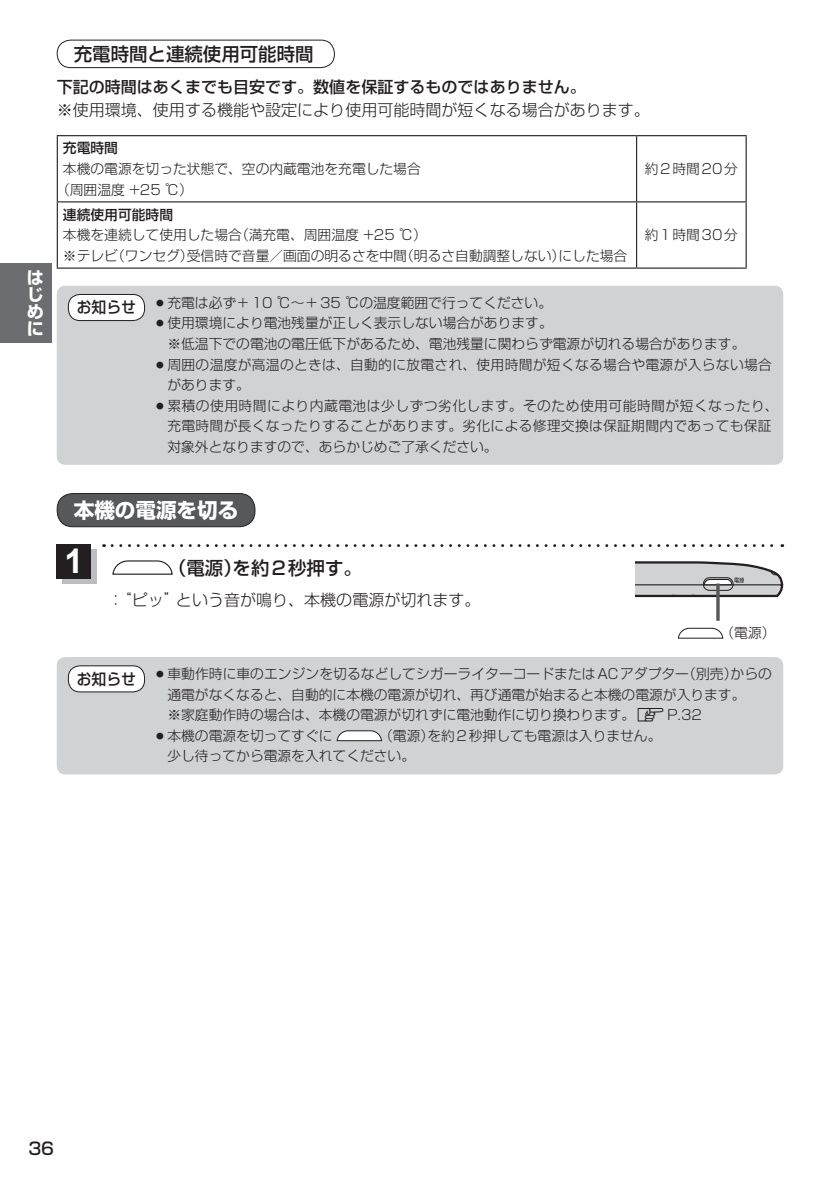
<style>
.page{position:relative;width:840px;height:1191px;background:#fff}
.page>*{position:absolute;margin:0;border:0;box-sizing:border-box;transform-origin:0 0}
.t1{font:20.6px "Shin Go Pro Bold 90 msp RKSJ H";color:#fff}
.t2{font:18.4px "Shin Go Pro Medium 90 msp RKSJ H";color:#231f20}
.t3{font:17px/17px "Shin Go Pro Bold 90 msp RKSJ H";color:#fff;text-align:justify}
.t4{font:17px "Shin Go Pro Medium 90 msp RKSJ H";color:#231f20}
.t5{font:16px "Shin Go Pro Light 90 msp RKSJ H";color:#231f20}
.t6{font:16px "Shin Go Pro Medium 90 msp RKSJ H";color:#231f20}
.t7{font:15.6px "Shin Go Pro Medium 90 msp RKSJ H";color:#231f20;scale:.95 1}
.t8{font:13.8px/20.6px "Shin Go Pro Light 90 msp RKSJ H";color:#231f20}
.t9{font:13.8px/20.6px "Shin Go Pro Light 90 msp RKSJ H";letter-spacing:.02em;color:#231f20}
.t10{font:13.8px/20.6px "Shin Go Pro Light 90 msp RKSJ H";letter-spacing:.025em;color:#231f20}
.t11{font:13.8px "Shin Go Pro Light 90 msp RKSJ H";letter-spacing:.125em;color:#231f20}
.t12{font:13.8px "Shin Go Pro Medium 90 msp RKSJ H";color:#231f20}
.s1{font-family:"MC1";font-size:13.4px}
</style>
<div class="page">
<div style="left:0;top:264px;width:51px;height:79px;background:#6c6d70"></div>
<div style="left:57px;top:40px;width:277px;height:28px;border:1px solid #231f20;border-radius:14px"></div>
<div style="left:57px;top:286px;width:725px;height:179px;background:#d1d2d4;border-radius:9px"></div>
<div style="left:68px;top:294px;width:76px;height:26px;background:#fff;border-radius:12px"></div>
<div style="left:68px;top:294px;width:77px;height:27px;border:1px solid #231f20;border-radius:12px"></div>
<div style="left:57px;top:657px;width:725px;height:117px;background:#d1d2d4;border-radius:9px"></div>
<svg style="left:336px;top:730px;width:46px;height:11px"></svg>
<div style="left:68px;top:666px;width:76px;height:26px;background:#fff;border-radius:12px"></div>
<div style="left:68px;top:665px;width:77px;height:27px;border:1px solid #231f20;border-radius:12px"></div>
<div style="left:57px;top:493px;width:198px;height:34px;background:#57585a;border-radius:16px"></div>
<div style="left:57px;top:493px;width:198px;height:34px;border:1px solid #231f20;border-radius:16px"></div>
<svg style="left:112px;top:560px;width:61px;height:15px"></svg>
<svg style="left:112px;top:544px;width:670px;height:3px"></svg>
<div style="left:62px;top:550px;width:34px;height:34px;background:#bcbdc0"></div>
<div style="left:57px;top:544px;width:34px;height:34px;background:#231f20"></div>
<svg style="left:635px;top:561px;width:147px;height:36px;background:#b4b4b5"></svg>
<svg style="left:715px;top:583px;width:4px;height:38px"></svg>
<svg style="left:677px;top:627px;width:46px;height:12px"></svg>
<hr style="left:57px;top:136px;width:1px;height:65px;background:#231f20">
<hr style="left:635px;top:136px;width:1px;height:65px;background:#231f20">
<hr style="left:745px;top:136px;width:1px;height:65px;background:#231f20">
<hr style="left:57px;top:202px;width:1px;height:65px;background:#231f20">
<hr style="left:636px;top:201px;width:110px;height:1px;background:#231f20">
<hr style="left:745px;top:202px;width:1px;height:65px;background:#231f20">
<hr style="left:636px;top:267px;width:110px;height:2px;background:#231f20">
<hr style="left:57px;top:135px;width:579px;height:1px;background:#231f20">
<hr style="left:636px;top:135px;width:110px;height:1px;background:#231f20">
<hr style="left:57px;top:201px;width:579px;height:1px;background:#231f20">
<hr style="left:635px;top:202px;width:1px;height:65px;background:#231f20">
<hr style="left:57px;top:267px;width:579px;height:2px;background:#231f20">
<h2 class="t2" style="left:74px;top:47px;width:241px">充電時間と連続使用可能時間</h2>
<p class="t6" style="left:57px;top:81px;width:530px">下記の時間はあくまでも目安です。数値を保証するものではありません。</p>
<p class="t5" style="left:57px;top:104px;width:594px">※使用環境、使用する機能や設定により使用可能時間が短くなる場合があります。</p>
<p class="t3" style="left:27px;top:272px;width:18px">はじめに</p>
<p class="t12" style="left:63px;top:143px;width:56px">充電時間</p>
<p class="t8" style="left:56px;top:160px;width:366px;text-indent:7px">本機の電源を切った状態で、空の内蔵電池を充電した場合（周囲温度 +25 ℃）</p>
<p class="t11" style="left:644px;top:164px;width:95px">約2時間20分</p>
<p class="t12" style="left:63px;top:209px;width:111px">連続使用可能時間</p>
<p class="t8" style="left:63px;top:227px;width:565px">本機を連続して使用した場合（満充電、周囲温度 +25 ℃）<br>※ テレビ（ワンセグ）受信時で音量／画面の明るさを中間（明るさ自動調整しない）にした場合</p>
<p class="t11" style="left:644px;top:230px;width:95px">約1時間30分</p>
<p class="t7" style="left:77px;top:302px;width:64px">お知らせ</p>
<p class="t8" style="left:153px;top:294px;width:400px">○充電は必ず＋10 ℃～＋35 ℃の温度範囲で行ってください。</p>
<p class="t8" style="left:167px;top:315px;width:579px;text-indent:-14px">○使用環境により電池残量が正しく表示しない場合があります。<br>※低温下での電池の電圧低下があるため、電池残量に関わらず電源が切れる場合があります。</p>
<p class="t10" style="left:167px;top:356px;width:605px;text-indent:-14px">○周囲の温度が高温のときは、自動的に放電され、使用時間が短くなる場合や電源が入らない場合があります。</p>
<p class="t9" style="left:167px;top:397px;width:612px;text-indent:-14px">○累積の使用時間により内蔵電池は少しずつ劣化します。そのため使用可能時間が短くなったり、充電時間が長くなったりすることがあります。劣化による修理交換は保証期間内であっても保証対象外となりますので、あらかじめご了承ください。</p>
<h1 class="t1" style="left:74px;top:502px;width:166px">本機の電源を切る</h1>
<h2 class="t2" style="left:168px;top:561px;width:195px">（電源）を約2秒押す。</h2>
<p class="t5" style="left:108px;top:594px;width:374px">：“ピッ”という音が鳴り、本機の電源が切れます。</p>
<p class="t8" style="left:720px;top:625px;width:56px">（電源）</p>
<p class="t7" style="left:77px;top:673px;width:64px">お知らせ</p>
<p class="t8" style="left:167px;top:665px;width:605px;text-indent:-14px">○車動作時に車のエンジンを切るなどしてシガーライターコードまたはACアダプター（別売）からの通電がなくなると、自動的に本機の電源が切れ、再び通電が始まると本機の電源が入ります。<br>※ 家庭動作時の場合は、本機の電源が切れずに電池動作に切り換わります。<span class="s1">z</span>P.32</p>
<p class="t8" style="left:153px;top:727px;width:181px">○本機の電源を切ってすぐに</p>
<p class="t8" style="left:167px;top:727px;width:495px;text-indent:212px">（電源）を約2秒押しても電源は入りません。少し待ってから電源を入れてください。</p>
<p class="t4" style="left:28px;top:1142px;width:27px">36</p>
</div>
